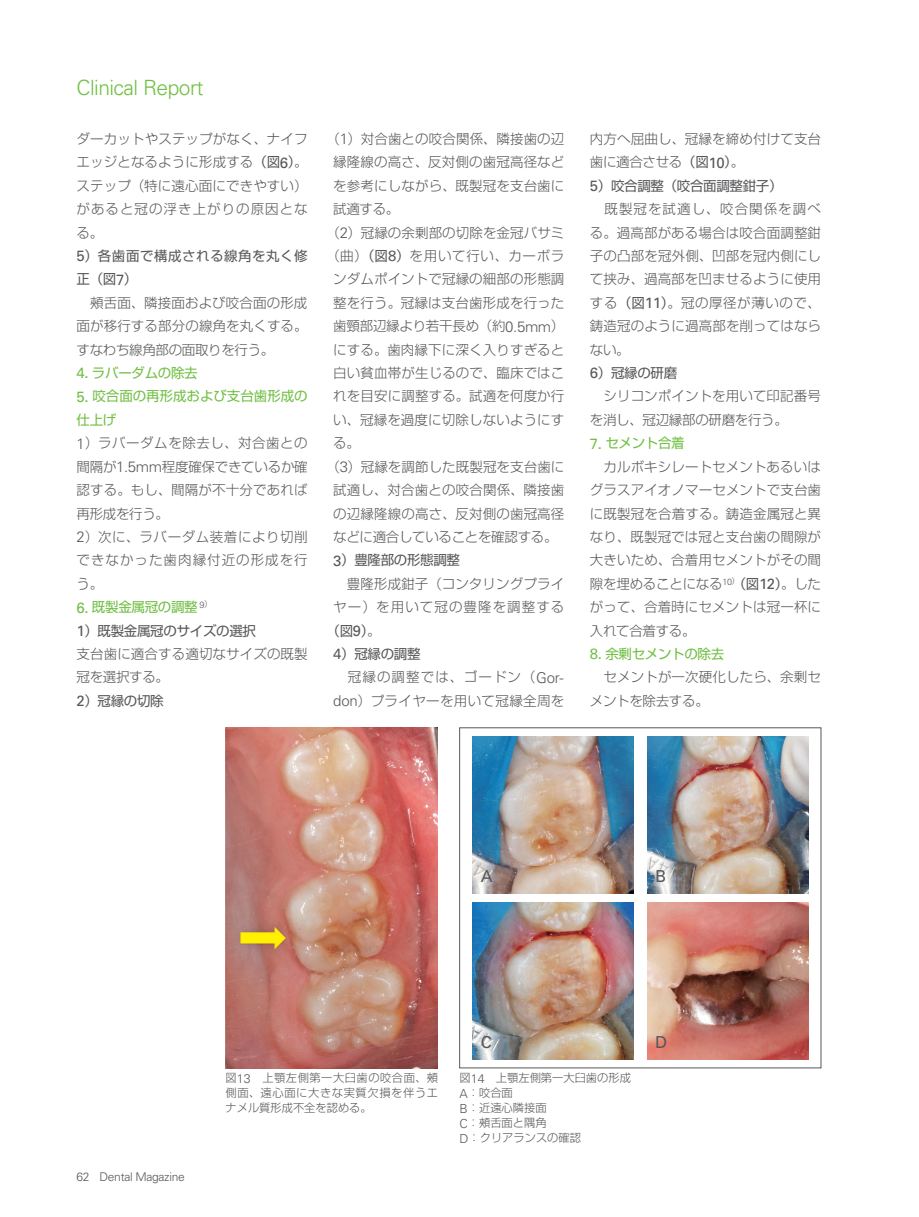
<style>
.page{position:relative;width:919px;height:1217px;background:#fff}
.page>*{position:absolute;margin:0;border:0;box-sizing:border-box;transform-origin:0 0}
.t1{font:300 21px "Univers";letter-spacing:-.025em;color:#71bf44}
.t2{font:16.5px "Univers";color:#57585a}
.t3{font:300 13.5px/23.4px "Shin Go Pro";letter-spacing:.01em;color:#57585a;text-align:justify}
.t4{font:13.5px "Shin Go Pro";letter-spacing:-.025em;color:#57585a}
.t5{font:13.5px "Shin Go Pro";letter-spacing:-.025em;color:#71bf44}
.t6{font:13.5px/23.4px "Shin Go Pro";letter-spacing:.04em;color:#57585a}
.t7{font:13.5px/23.4px "Shin Go Pro";letter-spacing:-.005em;color:#71bf44}
.t8{font:300 13.5px "Shin Go Pro";letter-spacing:-.02em;color:#57585a}
.t9{font:300 13.5px "Shin Go Pro";letter-spacing:.05em;color:#57585a}
.t10{font:300 13.5px "Shin Go Pro";letter-spacing:.08em;color:#57585a}
.t11{font:300 12px "Univers";letter-spacing:-.025em;color:#57585a}
.t12{font:300 11.25px/15px "Shin Go Pro";color:#57585a;text-align:justify}
.s1{font-weight:400}
.s2{font-family:"Univers";font-weight:400;font-size:14.85px}
.s3{font-family:"Univers";font-size:14.85px}
.s4{font-family:"Univers";font-size:15px}
.s5{font-weight:300}
.s6{font-family:"Univers";font-size:12.45px}
</style>
<div class="page">
<img style="left:226px;top:727px;width:211px;height:340px">
<div style="left:459px;top:727px;width:362px;height:340px;border:1px solid #57585a"></div>
<img style="left:472px;top:736px;width:162px;height:157px">
<img style="left:647px;top:736px;width:161px;height:157px">
<img style="left:472px;top:902px;width:162px;height:157px">
<img style="left:647px;top:902px;width:161px;height:157px">
<p class="t1" style="left:77px;top:79px;width:128px">Clinical Report</p>
<p class="t3" style="left:77px;top:129px;width:233px">ダーカットやステップがなく、ナイフエッジとなるように形成する<span class="s1">（図</span><span class="s2">6</span><span class="s1">）</span>。ステップ（特に遠心面にできやすい）があると冠の浮き上がりの原因となる。</p>
<p class="t6" style="left:77px;top:246px;width:233px"><span class="s3">5</span>）各歯面で構成される線角を丸く修正（図<span class="s3">7</span>）</p>
<p class="t3" style="left:77px;top:293px;width:233px">　頰舌面、隣接面および咬合面の形成面が移行する部分の線角を丸くする。すなわち線角部の面取りを行う。</p>
<p class="t5" style="left:77px;top:368px;width:123px"><span class="s3">4.</span> ラバーダムの除去</p>
<p class="t7" style="left:77px;top:386px;width:233px"><span class="s3">5.</span> 咬合面の再形成および支台歯形成の仕上げ</p>
<p class="t3" style="left:77px;top:433px;width:233px"><span class="s4">1</span>）ラバーダムを除去し、対合歯との間隔が<span class="s4">1.5mm</span>程度確保できているか確認する。もし、間隔が不十分であれば再形成を行う。</p>
<p class="t3" style="left:77px;top:527px;width:233px"><span class="s4">2</span>）次に、ラバーダム装着により切削できなかった歯肉縁付近の形成を行う。</p>
<p class="t5" style="left:77px;top:602px;width:137px"><span class="s3">6.</span> 既製金属冠の調整 <sup>9</sup><sup>）</sup></p>
<p class="t4" style="left:77px;top:625px;width:181px"><span class="s3">1</span>）既製金属冠のサイズの選択</p>
<p class="t3" style="left:77px;top:644px;width:233px">支台歯に適合する適切なサイズの既製冠を選択する。</p>
<p class="t4" style="left:77px;top:695px;width:89px"><span class="s3">2</span>）冠縁の切除</p>
<p class="t3" style="left:333px;top:129px;width:233px;text-indent:-7px">（<span class="s4">1</span>）対合歯との咬合関係、隣接歯の辺縁隆線の高さ、反対側の歯冠高径などを参考にしながら、既製冠を支台歯に試適する。</p>
<p class="t3" style="left:326px;top:222px;width:239px">（<span class="s4">2</span>）冠縁の余剰部の切除を金冠バサミ</p>
<p class="t9" style="left:326px;top:251px;width:239px">（曲）<span class="s1">（図</span><span class="s2">8</span><span class="s1">）</span>を用いて行い、カーボラ</p>
<p class="t3" style="left:333px;top:269px;width:233px">ンダムポイントで冠縁の細部の形態調</p>
<p class="t3" style="left:333px;top:293px;width:233px">整を行う。冠縁は支台歯形成を行った</p>
<p class="t8" style="left:333px;top:321px;width:233px">歯頸部辺縁より若干長め（約<span class="s4">0.5mm</span>）</p>
<p class="t3" style="left:333px;top:339px;width:233px">にする。歯肉縁下に深く入りすぎると</p>
<p class="t3" style="left:333px;top:363px;width:233px">白い貧血帯が生じるので、臨床ではこ</p>
<p class="t3" style="left:333px;top:386px;width:233px">れを目安に調整する。試適を何度か行</p>
<p class="t3" style="left:333px;top:410px;width:233px">い、冠縁を過度に切除しないようにす</p>
<p class="t3" style="left:333px;top:433px;width:28px">る。</p>
<p class="t3" style="left:326px;top:456px;width:239px;text-align:center">（<span class="s4">3</span>）冠縁を調節した既製冠を支台歯に試適し、対合歯との咬合関係、隣接歯の辺縁隆線の高さ、反対側の歯冠高径などに適合していることを確認する。</p>
<p class="t4" style="left:333px;top:555px;width:128px"><span class="s3">3</span>）豊隆部の形態調整</p>
<p class="t3" style="left:333px;top:573px;width:232px">　豊隆形成鉗子（コンタリングプライ</p>
<p class="t10" style="left:333px;top:602px;width:233px">ヤー）を用いて冠の豊隆を調整する</p>
<p class="t4" style="left:326px;top:625px;width:56px">（図<span class="s3">9</span>）<span class="s5">。</span></p>
<p class="t4" style="left:333px;top:648px;width:89px"><span class="s3">4</span>）冠縁の調整</p>
<p class="t3" style="left:333px;top:667px;width:233px">　冠縁の調整では、ゴードン（<span class="s4">Gor&shy;don</span>）プライヤーを用いて冠縁全周を</p>
<p class="t3" style="left:590px;top:129px;width:233px">内方へ屈曲し、冠縁を締め付けて支台歯に適合させる<span class="s1">（図</span><span class="s2">10</span><span class="s1">）</span>。</p>
<p class="t4" style="left:590px;top:180px;width:194px"><span class="s3">5</span>）咬合調整（咬合面調整鉗子）</p>
<p class="t3" style="left:590px;top:199px;width:233px">　既製冠を試適し、咬合関係を調べる。過高部がある場合は咬合面調整鉗子の凸部を冠外側、凹部を冠内側にして挟み、過高部を凹ませるように使用する<span class="s1">（図</span><span class="s2">11</span><span class="s1">）</span>。冠の厚径が薄いので、鋳造冠のように過高部を削ってはならない。</p>
<p class="t4" style="left:590px;top:368px;width:89px"><span class="s3">6</span>）冠縁の研磨</p>
<p class="t3" style="left:590px;top:386px;width:232px">　シリコンポイントを用いて印記番号を消し、冠辺縁部の研磨を行う。</p>
<p class="t5" style="left:590px;top:438px;width:96px"><span class="s3">7.</span> セメント合着</p>
<p class="t3" style="left:590px;top:456px;width:233px">　カルボキシレートセメントあるいはグラスアイオノマーセメントで支台歯に既製冠を合着する。鋳造金属冠と異なり、既製冠では冠と支台歯の間隙が大きいため、合着用セメントがその間隙を埋めることになる<sup>10</sup><sup>）</sup><span class="s1">（図</span><span class="s2">12</span><span class="s1">）</span>。したがって、合着時にセメントは冠一杯に入れて合着する。</p>
<p class="t5" style="left:590px;top:648px;width:136px"><span class="s3">8.</span> 余剰セメントの除去</p>
<p class="t3" style="left:590px;top:667px;width:232px">　セメントが一次硬化したら、余剰セメントを除去する。</p>
<p class="t2" style="left:480px;top:870px;width:13px">A</p>
<p class="t2" style="left:655px;top:870px;width:13px">B</p>
<p class="t2" style="left:480px;top:1035px;width:13px">C</p>
<p class="t2" style="left:655px;top:1035px;width:13px">D</p>
<p class="t11" style="left:77px;top:1171px;width:15px">62</p>
<p class="t11" style="left:99px;top:1171px;width:87px">Dental Magazine</p>
<p class="t12" style="left:225px;top:1071px;width:214px">図<span class="s6">13</span>　上顎左側第一大臼歯の咬合面、頰側面、遠心面に大きな実質欠損を伴うエナメル質形成不全を認める。</p>
<p class="t12" style="left:459px;top:1071px;width:173px">図<span class="s6">14</span>　上顎左側第一大臼歯の形成</p>
<p class="t12" style="left:459px;top:1086px;width:55px"><span class="s6">A</span>：咬合面</p>
<p class="t12" style="left:459px;top:1101px;width:89px"><span class="s6">B</span>：近遠心隣接面</p>
<p class="t12" style="left:459px;top:1116px;width:89px"><span class="s6">C</span>：頰舌面と隅角</p>
<p class="t12" style="left:459px;top:1131px;width:123px"><span class="s6">D</span>：クリアランスの確認</p>
</div>
